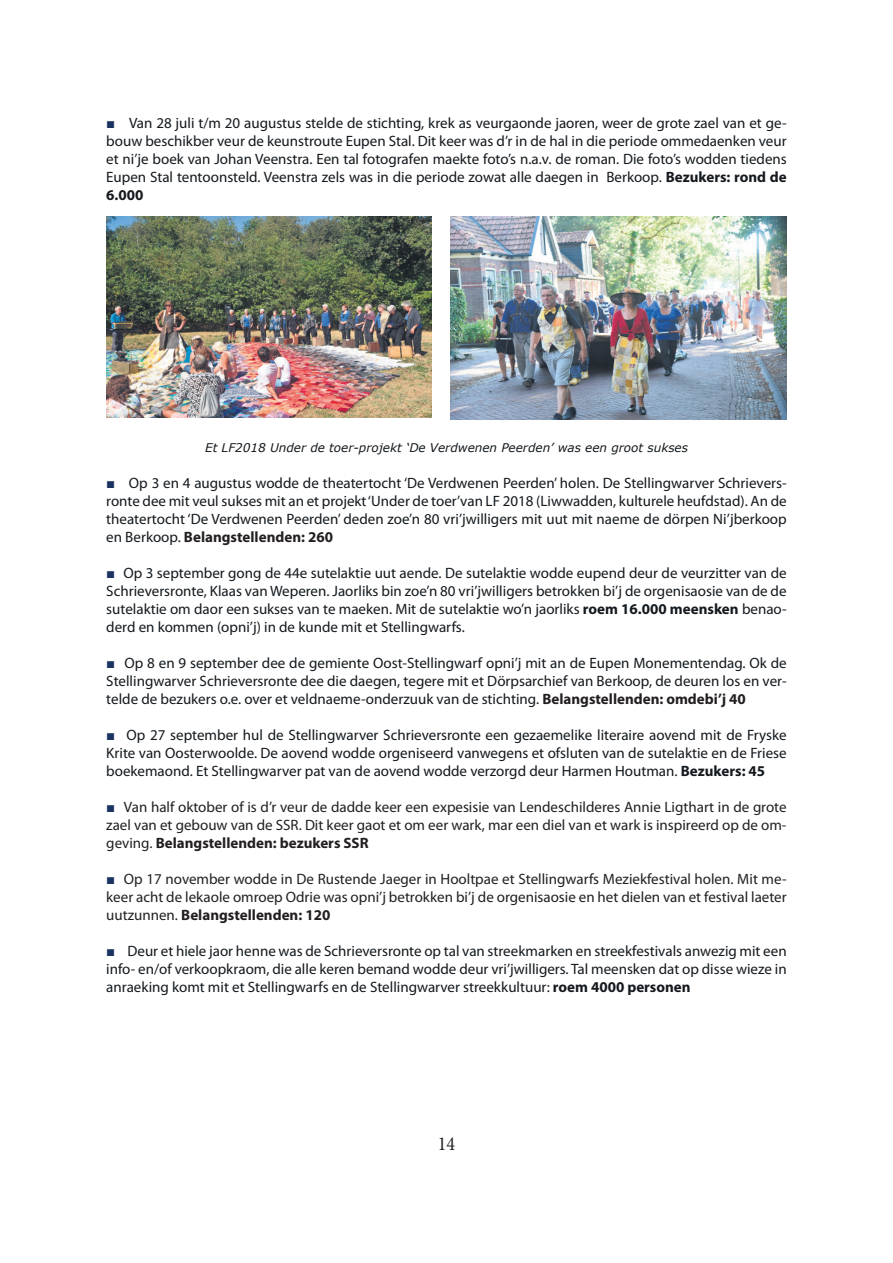
<style>
.page{position:relative;width:893px;height:1263px;background:#fff}
.page>*{position:absolute;margin:0;border:0;box-sizing:border-box;transform-origin:0 0}
.t1{font:19.8px "Minion Pro";color:#231f20;scale:.91 1}
.t2{font:15px/18px "Myriad Pro";color:#13191e;text-align:justify}
.t3{font:15px/18px "Myriad Pro";color:#231f20;text-align:justify}
.t4{font:italic 12px "Verdana";color:#13191e}
.s1{font-family:"Times New Roman";color:#1a3360}
.s2{font-weight:700}
.s3{font-weight:700;color:#231f20}
</style>
<div class="page">
<img style="left:106px;top:217px;width:325px;height:201px">
<img style="left:451px;top:217px;width:336px;height:202px">
<p class="t2" style="left:106px;top:114px;width:682px"><span class="s1">■</span> Van 28 juli t/m 20 augustus stelde de stichting, krek as veurgaonde jaoren, weer de grote zael van et ge&shy;bouw beschikber veur de keunstroute Eupen Stal. Dit keer was d’r in de hal in die periode ommedaenken veur et ni’je boek van Johan Veenstra. Een tal fotografen maekte foto’s n.a.v. de roman. Die foto’s wodden tiedens Eupen Stal tentoonsteld. Veenstra zels was in die periode zowat alle daegen in Berkoop. <span class="s2">Bezukers: rond de 6.000</span></p>
<p class="t4" style="left:205px;top:440px;width:484px">Et LF2018 Under de toer-projekt ‘De Verdwenen Peerden’ was een groot sukses</p>
<p class="t2" style="left:106px;top:474px;width:682px"><span class="s1">■</span> Op 3 en 4 augustus wodde de theatertocht ‘De Verdwenen Peerden’ holen. De Stellingwarver Schrievers&shy;ronte dee mit veul sukses mit an et projekt ‘Under de toer’van LF 2018 (Liwwadden, kulturele heufdstad). An de theatertocht ‘De Verdwenen Peerden’ deden zoe’n 80 vri’jwilligers mit uut mit naeme de dörpen Ni’jberkoop en Berkoop. <span class="s3">Belangstellenden: 260</span></p>
<p class="t2" style="left:106px;top:564px;width:682px"><span class="s1">■</span> Op 3 september gong de 44e sutelaktie uut aende. De sutelaktie wodde eupend deur de veurzitter van de Schrieversronte, Klaas van Weperen. Jaorliks bin zoe’n 80 vri’jwilligers betrokken bi’j de orgenisaosie van de de sutelaktie om daor een sukses van te maeken. Mit de sutelaktie wo’n jaorliks <span class="s2">roem 16.000 meensken</span> benao&shy;derd en kommen (opni’j) in de kunde mit et Stellingwarfs.</p>
<p class="t2" style="left:106px;top:654px;width:682px"><span class="s1">■</span> Op 8 en 9 september dee de gemiente Oost-Stellingwarf opni’j mit an de Eupen Monementendag. Ok de Stellingwarver Schrieversronte dee die daegen, tegere mit et Dörpsarchief van Berkoop, de deuren los en ver&shy;telde de bezukers o.e. over et veldnaeme-onderzuuk van de stichting. <span class="s3">Belangstellenden: omdebi’j 40</span></p>
<p class="t2" style="left:106px;top:726px;width:682px"><span class="s1">■</span> Op 27 september hul de Stellingwarver Schrieversronte een gezaemelike literaire aovend mit de Fryske Krite van Oosterwoolde. De aovend wodde orgeniseerd vanwegens et ofsluten van de sutelaktie en de Friese boekemaond. Et Stellingwarver pat van de aovend wodde verzorgd deur Harmen Houtman. <span class="s2">Bezukers: 45</span></p>
<p class="t3" style="left:106px;top:798px;width:682px"><span class="s1">■</span> Van half oktober of is d’r veur de dadde keer een expesisie van Lendeschilderes Annie Ligthart in de grote zael van et gebouw van de SSR. Dit keer gaot et om eer wark, mar een diel van et wark is inspireerd op de om&shy;geving. <span class="s2">Belangstellenden: bezukers SSR</span></p>
<p class="t3" style="left:106px;top:870px;width:682px"><span class="s1">■</span> Op 17 november wodde in De Rustende Jaeger in Hooltpae et Stellingwarfs Meziekfestival holen. Mit me&shy;keer acht de lekaole omroep Odrie was opni’j betrokken bi’j de orgenisaosie en het dielen van et festival laeter uutzunnen. <span class="s2">Belangstellenden: 120</span></p>
<p class="t2" style="left:106px;top:942px;width:682px"><span class="s1">■</span> Deur et hiele jaor henne was de Schrieversronte op tal van streekmarken en streekfestivals anwezig mit een info- en/of verkoopkraom, die alle keren bemand wodde deur vri’jwilligers. Tal meensken dat op disse wieze in anraeking komt mit et Stellingwarfs en de Stellingwarver streekkultuur: <span class="s2">roem 4000 personen</span></p>
<h1 class="t1" style="left:438px;top:1130px;width:20px">14</h1>
</div>
